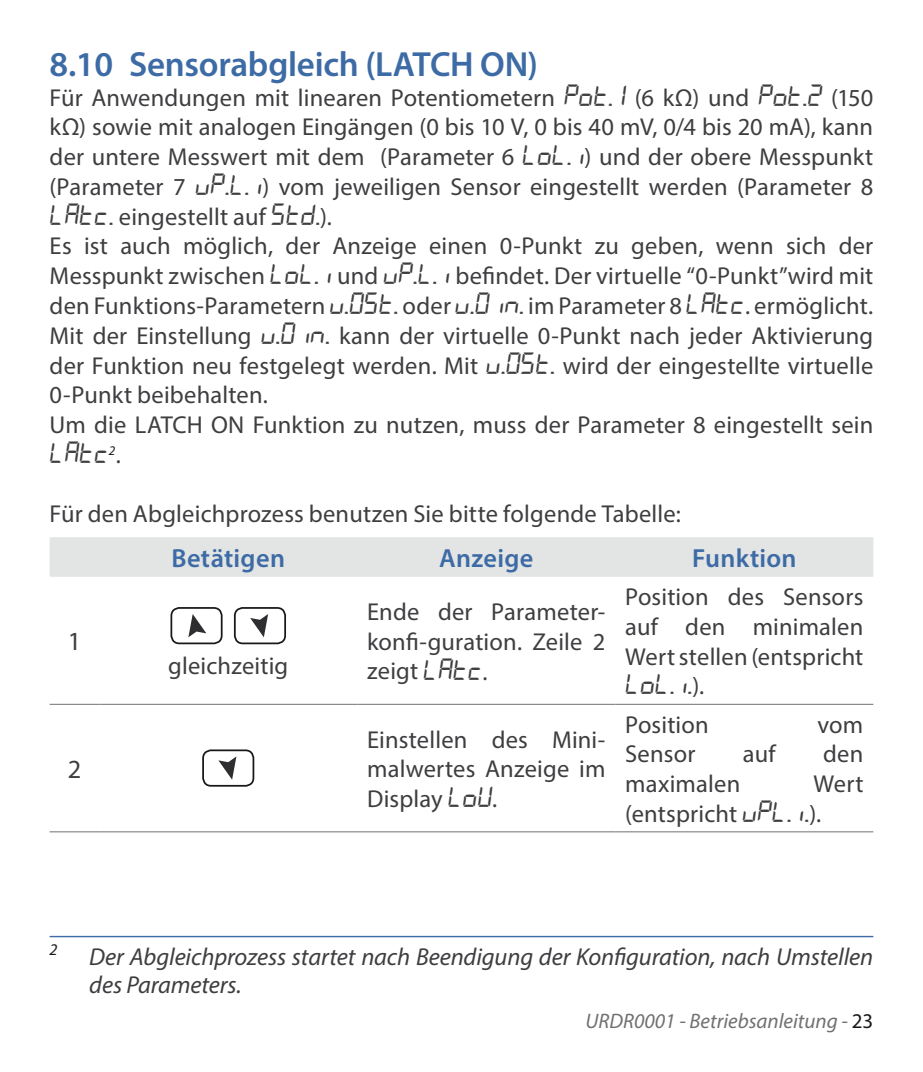
<style>
.page{position:relative;width:923px;height:1072px;background:#fff}
.page>*{position:absolute;margin:0;border:0;box-sizing:border-box;transform-origin:0 0}
.t1{font:600 35px "Myriad Pro";letter-spacing:-.01em;color:#3d6ba5}
.t2{font:29.75px "Pix 7 Segs";color:#3e3d40}
.t3{font:600 26.25px "Myriad Pro";letter-spacing:.01em;color:#3d6ba5}
.t4{font:26.25px "Myriad Pro";color:#3e3d40}
.t5{font:24.5px/29.8px "Myriad Pro";letter-spacing:.01em;color:#3e3d40;text-align:justify}
.t6{font:italic 24.5px/28px "Myriad Pro";letter-spacing:-.005em;color:#3e3d40}
.t7{font:italic 21px "Myriad Pro";color:#707172}
.t8{font:italic 16.45px "Myriad Pro";color:#1a171c}
.t9{font:italic 13.3px "Myriad Pro";color:#1a171c}
.s1{font-family:"Pix 7 Segs";font-size:29.75px}
.s2{font-style:normal;font-size:24.5px;color:#3e3d40}
.s3{font-family:"Myriad Pro";font-size:24.5px}
.s4{font-style:normal;color:#1a171c}
</style>
<div class="page">
<div style="left:50px;top:537px;width:823px;height:40px;background:#e3e4e4"></div>
<hr style="left:50px;top:703px;width:49px;height:2px;background:#707172">
<hr style="left:99px;top:703px;width:258px;height:2px;background:#707172">
<hr style="left:357px;top:703px;width:258px;height:2px;background:#707172">
<hr style="left:615px;top:703px;width:258px;height:2px;background:#707172">
<hr style="left:50px;top:831px;width:49px;height:1px;background:#707172">
<hr style="left:99px;top:831px;width:258px;height:1px;background:#707172">
<hr style="left:357px;top:831px;width:258px;height:1px;background:#707172">
<hr style="left:615px;top:831px;width:258px;height:1px;background:#707172">
<div style="left:170px;top:607px;width:53px;height:37px;border:2px solid #1a171c;border-radius:8px"></div>
<svg style="left:188px;top:614px;width:18px;height:23px"></svg>
<div style="left:234px;top:607px;width:52px;height:37px;border:2px solid #1a171c;border-radius:8px"></div>
<svg style="left:250px;top:614px;width:18px;height:23px"></svg>
<div style="left:202px;top:749px;width:52px;height:37px;border:2px solid #1a171c;border-radius:8px"></div>
<svg style="left:218px;top:756px;width:18px;height:23px"></svg>
<hr style="left:50px;top:935px;width:823px;height:2px;background:#3d6ba5">
<h1 class="t1" style="left:50px;top:42px;width:490px">8.10 Sensorabgleich (LATCH ON)</h1>
<p class="t5" style="left:50px;top:82px;width:825px;text-align:left">Für Anwendungen mit linearen Potentiometern <span class="s1">Pot.1</span> (6 kΩ) und <span class="s1">Pot.2</span> (150 kΩ) sowie mit analogen Eingängen (0 bis 10 V, 0 bis 40 mV, 0/4 bis 20 mA), kann der untere Messwert mit dem (Parameter 6 <span class="s1">LoL.i</span>) und der obere Messpunkt (Parameter 7 <span class="s1">uP.L.i</span>) vom jeweiligen Sensor eingestellt werden (Parameter 8<br><span class="s1">Latc.</span> eingestellt auf <span class="s1">Std.</span>).<br>Es ist auch möglich, der Anzeige einen 0-Punkt zu geben, wenn sich der Messpunkt zwischen <span class="s1">LoL.i</span> und <span class="s1">uP.L.i</span> befindet. Der virtuelle “0-Punkt”wird mit den Funktions-Parametern <span class="s1">u.OSt.</span> oder <span class="s1">u.Oin.</span> im Parameter 8 <span class="s1">Latc</span>. ermöglicht.<br>Mit der Einstellung <span class="s1">u.Oin.</span> kann der virtuelle 0-Punkt nach jeder Aktivierung der Funktion neu festgelegt werden. Mit <span class="s1">u.OSt.</span> wird der eingestellte virtuelle 0-Punkt beibehalten.<br>Um die LATCH ON Funktion zu nutzen, muss der Parameter 8 eingestellt sein</p>
<p class="t2" style="left:50px;top:435px;width:63px">LAtc</p>
<p class="t9" style="left:109px;top:442px;width:14px">2<span class="s2">.</span></p>
<p class="t5" style="left:50px;top:499px;width:632px">Für den Abgleichprozess benutzen Sie bitte folgende Tabelle:</p>
<p class="t3" style="left:171px;top:541px;width:115px">Betätigen</p>
<p class="t3" style="left:439px;top:541px;width:96px">Anzeige</p>
<p class="t3" style="left:692px;top:541px;width:106px">Funktion</p>
<p class="t4" style="left:68px;top:625px;width:15px">1</p>
<p class="t4" style="left:68px;top:753px;width:15px">2</p>
<p class="t5" style="left:168px;top:650px;width:122px">gleichzeitig</p>
<p class="t5" style="left:367px;top:596px;width:240px">Ende der Parameter&shy;konfi-guration. Zeile 2 zeigt <span class="s1">LAtc</span>.</p>
<p class="t5" style="left:367px;top:724px;width:240px">Einstellen des Mini&shy;malwertes Anzeige im Display <span class="s1">Low</span>.</p>
<p class="t5" style="left:625px;top:581px;width:240px">Position des Sensors auf den minimalen Wert stellen (entspricht</p>
<p class="t2" style="left:625px;top:666px;width:80px">LoL.i.<span class="s3">).</span></p>
<p class="t5" style="left:625px;top:709px;width:85px">Position</p>
<p class="t5" style="left:817px;top:709px;width:47px">vom</p>
<p class="t5" style="left:625px;top:739px;width:72px">Sensor</p>
<p class="t5" style="left:743px;top:739px;width:34px">auf</p>
<p class="t5" style="left:823px;top:739px;width:42px">den</p>
<p class="t5" style="left:625px;top:768px;width:117px">maximalen</p>
<p class="t5" style="left:625px;top:768px;width:240px;text-indent:188px">Wert (entspricht <span class="s1">upL.i.</span>).</p>
<p class="t8" style="left:50px;top:939px;width:10px">2</p>
<p class="t6" style="left:89px;top:942px;width:785px">Der Abgleichprozess startet nach Beendigung der Konfiguration, nach Umstellen des Parameters.</p>
<p class="t7" style="left:585px;top:1008px;width:289px">URDR0001 - Betriebsanleitung - <span class="s4">23</span></p>
</div>
